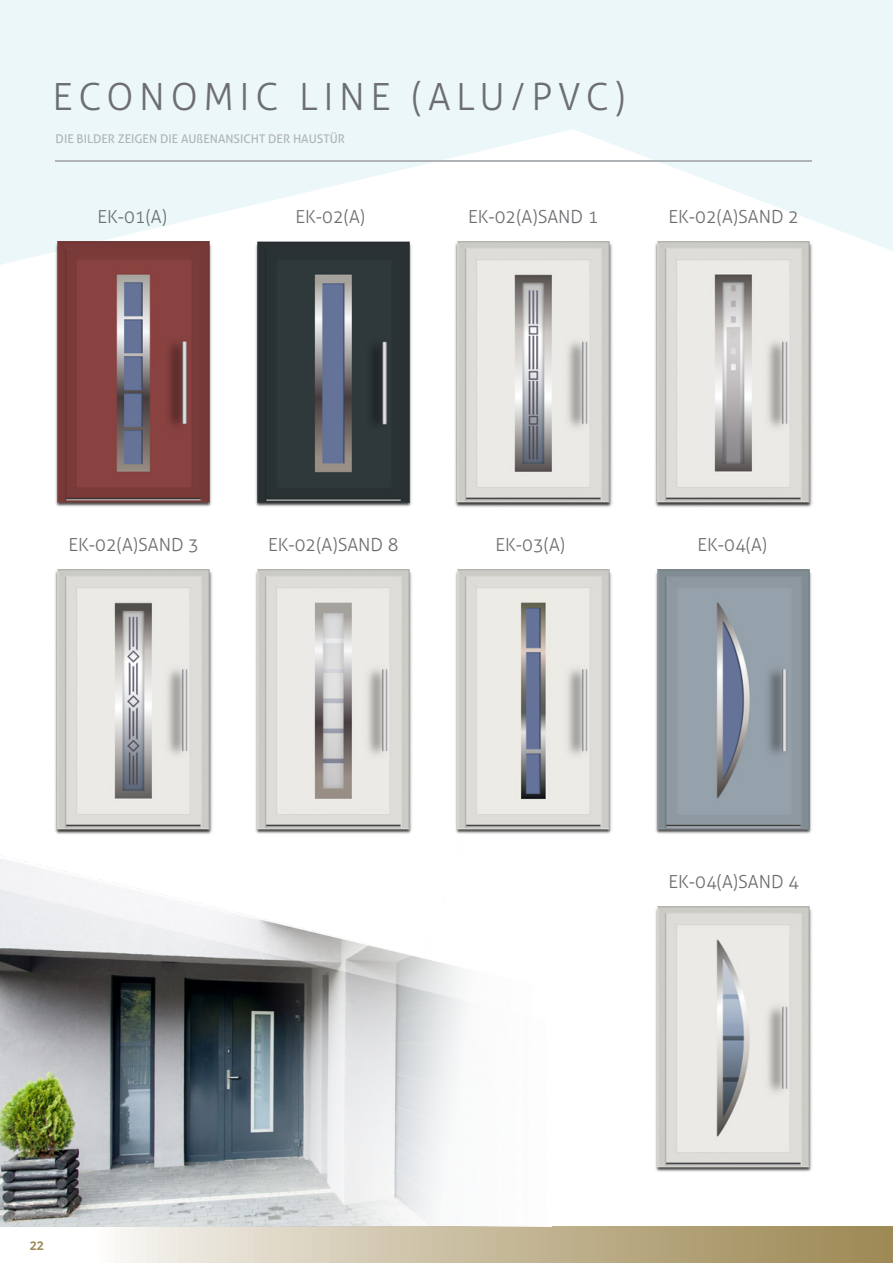
<style>
.page{position:relative;width:893px;height:1263px;background:#fff}
.page>*{position:absolute;margin:0;border:0;box-sizing:border-box;transform-origin:0 0}
.t1{font:300 37.5px "Aller";letter-spacing:.15em;color:#6d6e71}
.t2{font:300 18px "Aller";color:#6d6e71}
.t3{font:12px "Aller";color:#b1b4b6}
.t4{font:700 12px "Open Sans";color:#9d8955}
</style>
<div class="page">
<svg style="left:0;top:0;width:893px;height:265px;fill:#ebf7f8"></svg>
<div style="left:82px;top:1227px;width:811px;height:36px;background:linear-gradient(to right,#f9f7f4,#99844d)"></div>
<img style="left:55px;top:242px;width:158px;height:265px">
<img style="left:255px;top:242px;width:158px;height:265px">
<img style="left:455px;top:242px;width:158px;height:265px">
<img style="left:655px;top:242px;width:158px;height:265px">
<img style="left:55px;top:569px;width:158px;height:265px">
<img style="left:255px;top:569px;width:157px;height:265px">
<img style="left:455px;top:569px;width:157px;height:265px">
<img style="left:655px;top:569px;width:157px;height:265px">
<img style="left:655px;top:906px;width:157px;height:266px">
<img style="left:0;top:855px;width:545px;height:372px">
<hr style="left:56px;top:160px;width:756px;height:2px;background:#b1b4b6">
<h1 class="t1" style="left:53px;top:74px;width:574px">ECONOMIC LINE (ALU/PVC)</h1>
<p class="t3" style="left:56px;top:131px;width:291px">DIE BILDER ZEIGEN DIE AUßENANSICHT DER HAUSTÜR</p>
<p class="t2" style="left:97px;top:206px;width:71px">EK-01(A)</p>
<p class="t2" style="left:295px;top:206px;width:71px">EK-02(A)</p>
<p class="t2" style="left:468px;top:206px;width:132px">EK-02(A)SAND 1</p>
<p class="t2" style="left:668px;top:206px;width:132px">EK-02(A)SAND 2</p>
<p class="t2" style="left:68px;top:534px;width:132px">EK-02(A)SAND 3</p>
<p class="t2" style="left:268px;top:534px;width:132px">EK-02(A)SAND 8</p>
<p class="t2" style="left:495px;top:534px;width:71px">EK-03(A)</p>
<p class="t2" style="left:697px;top:534px;width:71px">EK-04(A)</p>
<p class="t2" style="left:668px;top:871px;width:132px">EK-04(A)SAND 4</p>
<p class="t4" style="left:30px;top:1237px;width:15px">22</p>
</div>
